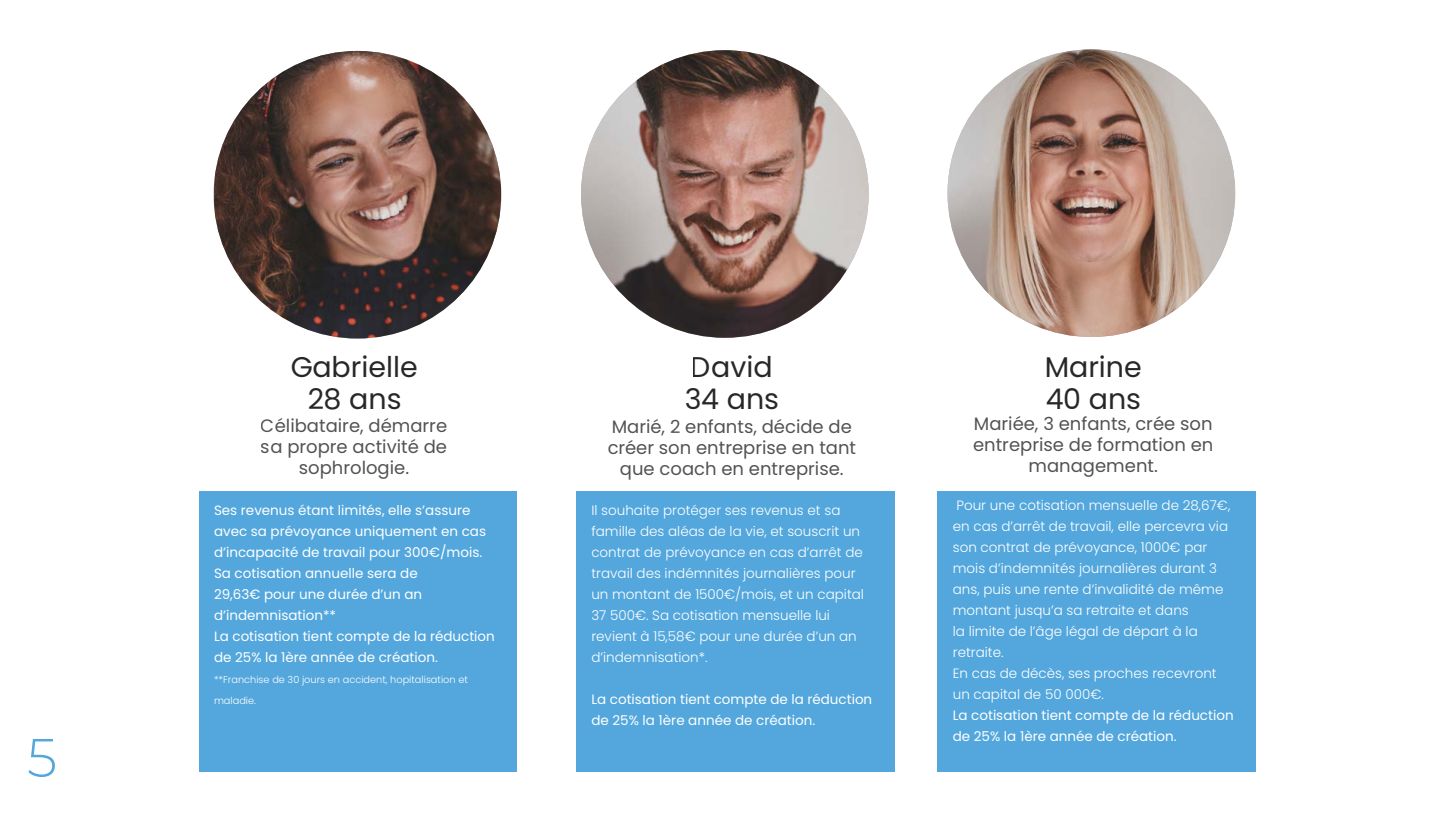
<style>
.page{position:relative;width:1455px;height:825px;background:#fff}
.page>*{position:absolute;margin:0;border:0;box-sizing:border-box;transform-origin:0 0}
.t1{font:300 54px "Montserrat";color:#53a7dd}
.t2{font:28.5px "Poppins";color:#000}
.t3{font:18px/21px "Poppins";color:#000;text-align:center}
.t4{font:300 13.5px/21px "Poppins";color:#fff}
.t5{font:13.5px/21px "Poppins";color:#fff}
.t6{font:300 9.75px/21px "Poppins";color:#fff}
</style>
<div class="page">
<img style="left:214px;top:51px;width:287px;height:288px;border-radius:144px">
<img style="left:581px;top:50px;width:288px;height:288px;border-radius:144px">
<img style="left:948px;top:49px;width:287px;height:288px;border-radius:144px">
<div style="left:199px;top:491px;width:318px;height:280px;background:#53a7dd"></div>
<div style="left:938px;top:491px;width:318px;height:280px;background:#53a7dd"></div>
<div style="left:576px;top:491px;width:318px;height:280px;background:#53a7dd"></div>
<h1 class="t1" style="left:27px;top:721px;width:32px">5</h1>
<h2 class="t2" style="left:290px;top:351px;width:129px">Gabrielle</h2>
<h2 class="t2" style="left:691px;top:351px;width:83px">David</h2>
<h2 class="t2" style="left:1045px;top:351px;width:99px">Marine</h2>
<h2 class="t2" style="left:307px;top:382px;width:96px">28 ans</h2>
<h2 class="t2" style="left:684px;top:382px;width:96px">34 ans</h2>
<h2 class="t2" style="left:1045px;top:382px;width:97px">40 ans</h2>
<h3 class="t3" style="left:607px;top:416px;width:250px">Marié, 2 enfants, décide de créer son entreprise en tant que coach en entreprise.</h3>
<h3 class="t3" style="left:973px;top:413px;width:242px">Mariée, 3 enfants, crée son entreprise de formation en management.</h3>
<p class="t5" style="left:214px;top:500px;width:282px">Ses revenus étant limités, elle s’assure avec sa prévoyance uniquement en cas d’incapacité de travail pour 300€/mois.<br>Sa cotisation annuelle sera de<br>29,63€ pour une durée d’un an d’indemnisation**<br>La cotisation tient compte de la réduction de 25% la 1ère année de création.</p>
<p class="t6" style="left:214px;top:669px;width:255px">**Franchise de 30 jours en accident, hopitalisation et maladie.</p>
<h3 class="t3" style="left:261px;top:415px;width:188px">Célibataire, démarre sa propre activité de sophrologie.</h3>
<p class="t4" style="left:953px;top:495px;width:279px">Pour une cotisation mensuelle de 28,67€, en cas d’arrêt de travail, elle percevra via son contrat de prévoyance, 1000€ par mois d’indemnités journalières durant 3 ans, puis une rente d’invalidité de même montant jusqu’a sa retraite et dans<br>la limite de l’âge légal de départ à la retraite.<br>En cas de décès, ses proches recevront un capital de 50 000€.</p>
<p class="t5" style="left:953px;top:705px;width:282px">La cotisation tient compte de la réduction de 25% la 1ère année de création.</p>
<p class="t4" style="left:591px;top:500px;width:274px">Il souhaite protéger ses revenus et sa famille des aléas de la vie, et souscrit un contrat de prévoyance en cas d’arrêt de travail des indémnités journalières pour un montant de 1500€/mois, et un capital 37 500€. Sa cotisation mensuelle lui revient à 15,58€ pour une durée d’un an d’indemnisation*.</p>
<p class="t5" style="left:591px;top:689px;width:282px">La cotisation tient compte de la réduction de 25% la 1ère année de création.</p>
</div>
